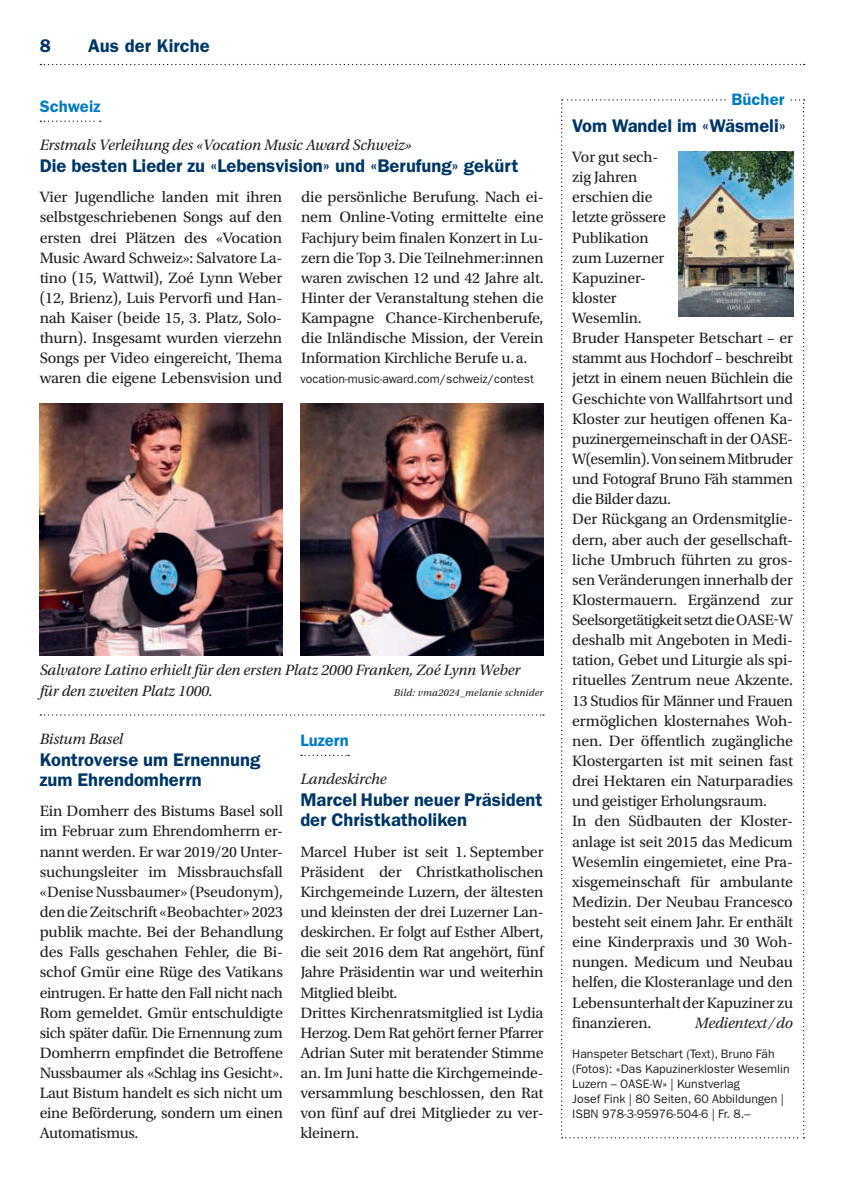
<style>
.page{position:relative;width:844px;height:1191px;background:#fff}
.page>*{position:absolute;margin:0;border:0;box-sizing:border-box;transform-origin:0 0}
.t1{font:600 18.38px/20.1px "ITC Franklin Gothic Std";color:#003667}
.t2{font:600 16.62px "ITC Franklin Gothic Std";letter-spacing:.005em;color:#007cc2}
.t3{font:15.75px/20.1px "Utopia Std";letter-spacing:-.01em;color:#231f20;text-align:justify}
.t4{font:italic 15.75px/20.1px "Utopia Std";letter-spacing:-.01em;color:#231f20}
.t5{font:12.25px/15px "ITC Franklin Gothic Std";color:#231f20}
.t6{font:italic 10.5px "Utopia Std";letter-spacing:.02em;color:#231f20}
</style>
<div class="page">
<svg style="left:40px;top:64px;width:764px;height:1px"></svg>
<img style="left:40px;top:403px;width:243px;height:252px">
<svg style="left:301px;top:754px;width:48px;height:2px"></svg>
<img style="left:300px;top:403px;width:243px;height:252px">
<svg style="left:40px;top:714px;width:504px;height:1px"></svg>
<svg style="left:561px;top:99px;width:243px;height:1039px"></svg>
<div style="left:726px;top:92px;width:63px;height:13px;background:#fff"></div>
<img style="left:678px;top:152px;width:115px;height:165px">
<svg style="left:40px;top:121px;width:61px;height:1px"></svg>
<p class="t1" style="left:40px;top:36px;width:13px">8</p>
<p class="t1" style="left:88px;top:36px;width:123px">Aus der Kirche</p>
<p class="t2" style="left:40px;top:96px;width:62px">Schweiz</p>
<p class="t4" style="left:40px;top:135px;width:373px">Erstmals Verleihung des «Vocation Music Award Schweiz»</p>
<p class="t1" style="left:40px;top:156px;width:480px">Die besten Lieder zu «Lebensvision» und «Berufung» gekürt</p>
<p class="t3" style="left:40px;top:187px;width:244px">Vier Jugendliche landen mit ihren selbstgeschriebenen Songs auf den ersten drei Plätzen des «Vocation Music Award Schweiz»: Salvatore La&shy;tino (15, Wattwil), Zoé Lynn Weber (12, Brienz), Luis Pervorfi und Han&shy;nah Kaiser (beide 15, 3. Platz, Solo&shy;thurn). Insgesamt wurden vierzehn Songs per Video eingereicht, Thema waren die eigene Lebensvision und</p>
<p class="t3" style="left:301px;top:187px;width:244px">die persönliche Berufung. Nach ei&shy;nem Online-Voting ermittelte eine Fachjury beim finalen Konzert in Lu&shy;zern die Top 3. Die Teilnehmer:innen waren zwischen 12 und 42 Jahre alt.<br>Hinter der Veranstaltung stehen die Kampagne Chance-Kirchenberufe, die Inländische Mission, der Verein Information Kirchliche Berufe u. a.</p>
<p class="t5" style="left:300px;top:372px;width:235px">vocation-music-award.com/schweiz/contest</p>
<p class="t4" style="left:40px;top:660px;width:482px">Salvatore Latino erhielt für den ersten Platz 2000 Franken, Zoé Lynn Weber für den zweiten Platz 1000.</p>
<p class="t6" style="left:393px;top:686px;width:151px">Bild: vma2024_melanie schnider</p>
<p class="t4" style="left:40px;top:729px;width:85px">Bistum Basel</p>
<p class="t1" style="left:40px;top:749px;width:222px">Kontroverse um Ernennung zum Ehrendomherrn</p>
<p class="t3" style="left:40px;top:801px;width:245px">Ein Domherr des Bistums Basel soll im Februar zum Ehrendomherrn er&shy;nannt werden. Er war 2019/20 Unter&shy;suchungsleiter im Missbrauchsfall «Denise Nussbaumer» (Pseudonym), den die Zeitschrift «Beobachter» 2023 publik machte. Bei der Behandlung des Falls geschahen Fehler, die Bi&shy;schof Gmür eine Rüge des Vatikans eintrugen. Er hatte den Fall nicht nach Rom gemeldet. Gmür entschuldigte sich später dafür. Die Ernennung zum Domherrn empfindet die Betroffene Nussbaumer als «Schlag ins Gesicht».<br>Laut Bistum handelt es sich nicht um eine Beförderung, sondern um einen Automatismus.</p>
<p class="t2" style="left:300px;top:730px;width:50px">Luzern</p>
<p class="t4" style="left:300px;top:769px;width:88px">Landeskirche</p>
<p class="t1" style="left:300px;top:790px;width:243px">Marcel Huber neuer Präsident der Christkatholiken</p>
<p class="t3" style="left:300px;top:841px;width:245px;text-align:left">Marcel Huber ist seit 1. September Präsident der Christkatholischen Kirchgemeinde Luzern, der ältesten und kleinsten der drei Luzerner Lan&shy;deskirchen. Er folgt auf Esther Albert, die seit 2016 dem Rat angehört, fünf Jahre Präsidentin war und weiterhin Mitglied bleibt.<br>Drittes Kirchenratsmitglied ist Lydia Herzog. Dem Rat gehört ferner Pfarrer Adrian Suter mit beratender Stimme an. Im Juni hatte die Kirchgemeinde&shy;versammlung beschlossen, den Rat von fünf auf drei Mitglieder zu ver&shy;kleinern.</p>
<p class="t2" style="left:731px;top:89px;width:54px">Bücher</p>
<p class="t1" style="left:572px;top:115px;width:215px">Vom Wandel im «Wäsmeli»</p>
<p class="t3" style="left:572px;top:147px;width:222px;text-align:left">Vor gut sech-<br>zig Jahren<br>erschien die<br>letzte grössere<br>Publikation<br>zum Luzerner<br>Kapuziner-<br>kloster<br>Wesemlin.<br>Bruder Hanspeter Betschart – er stammt aus Hochdorf – beschreibt jetzt in einem neuen Büchlein die<br>Geschichte von Wallfahrtsort und<br>Kloster zur heutigen offenen Ka&shy;puzinergemeinschaft in der OASE-<br>W(esemlin). Von seinem Mitbruder und Fotograf Bruno Fäh stammen die Bilder dazu.<br>Der Rückgang an Ordensmitglie&shy;dern, aber auch der gesellschaft&shy;liche Umbruch führten zu gros&shy;sen Veränderungen innerhalb der<br>Klostermauern. Ergänzend zur<br>Seelsorgetätigkeit setzt die OASE-W deshalb mit Angeboten in Medi&shy;tation, Gebet und Liturgie als spi&shy;rituelles Zentrum neue Akzente.<br>13 Studios für Männer und Frauen ermöglichen klosternahes Woh&shy;nen. Der öffentlich zugängliche<br>Klostergarten ist mit seinen fast drei Hektaren ein Naturparadies und geistiger Erholungsraum.<br>In den Südbauten der Kloster&shy;anlage ist seit 2015 das Medicum<br>Wesemlin eingemietet, eine Pra&shy;xisgemeinschaft für ambulante<br>Medizin. Der Neubau Francesco besteht seit einem Jahr. Er enthält eine Kinderpraxis und 30 Woh&shy;nungen. Medicum und Neubau helfen, die Klosteranlage und den<br>Lebensunterhalt der Kapuziner zu finanzieren.</p>
<p class="t4" style="left:694px;top:1012px;width:100px">Medientext / do</p>
<p class="t5" style="left:572px;top:1046px;width:219px">Hanspeter Betschart (Text), Bruno Fäh (Fotos): «Das Kapuzinerkloster Wesemlin Luzern – OASE-W» | Kunstverlag<br>Josef Fink | 80 Seiten, 60 Abbildungen | ISBN 978-3-95976-504-6 | Fr. 8.–</p>
</div>
